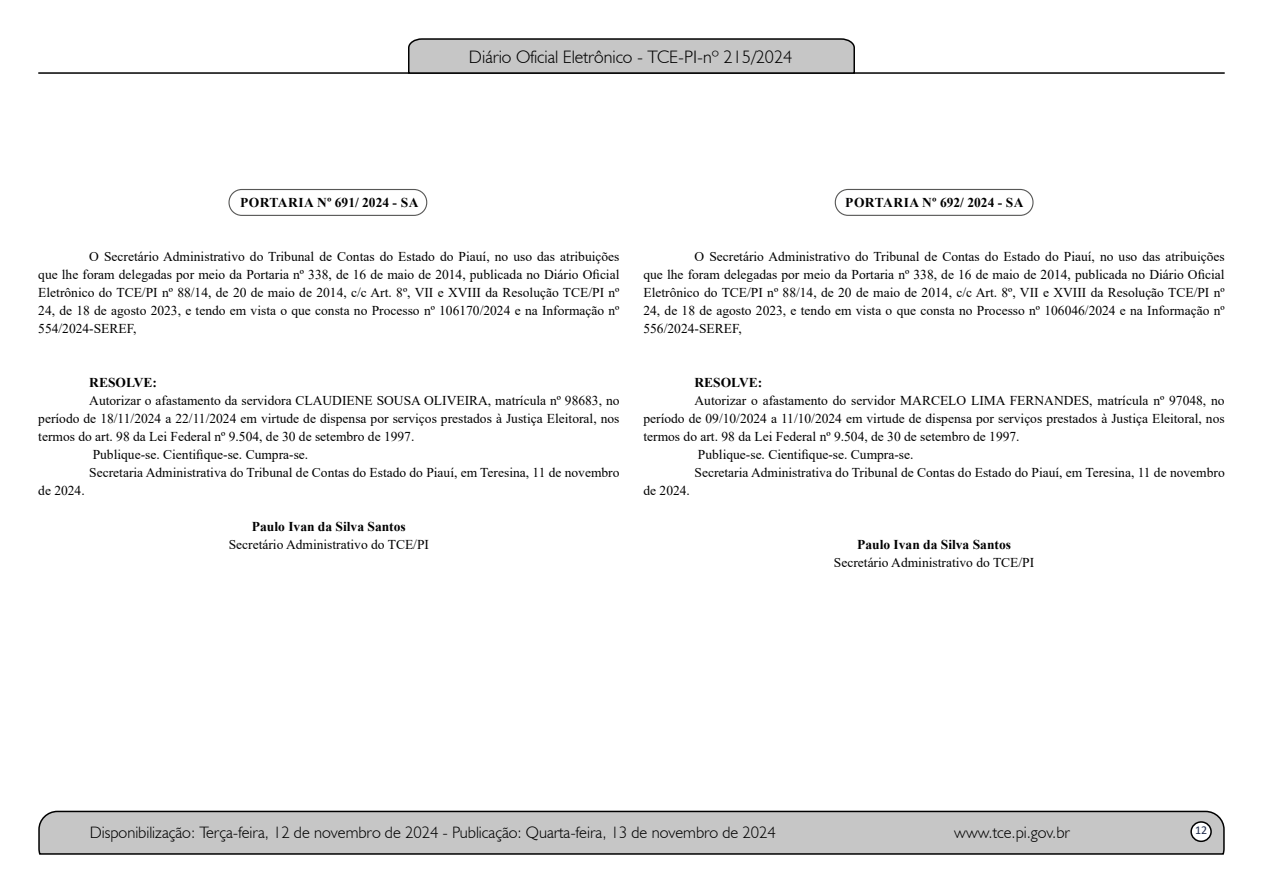
<style>
.page{position:relative;width:1263px;height:893px;background:#fff}
.page>*{position:absolute;margin:0;border:0;box-sizing:border-box;transform-origin:0 0}
.t1{font:300 18px "Humanist 521 BT";color:#000}
.t2{font:300 16.5px "Humanist 521 BT";color:#000}
.t3{font:13.5px/18px "Times New Roman";color:#000;text-align:justify}
.t4{font:700 13.5px "Times New Roman";color:#000}
.t5{font:12px "Calibri";color:#212d4c}
</style>
<div class="page">
<svg style="left:38px;top:810px;width:1187px;height:45px;background:#b9b9b9"></svg>
<div style="left:1191px;top:822px;width:20px;height:19px;background:#fff;border-radius:50%"></div>
<div style="left:1190px;top:821px;width:22px;height:21px;border:2px solid #000;border-radius:50%"></div>
<hr style="left:38px;top:72px;width:1187px;height:2px;background:#000">
<svg style="left:407px;top:38px;width:449px;height:36px;background:#b4b4b4"></svg>
<div style="left:835px;top:189px;width:198px;height:27px;border:1px solid #575756;border-radius:13px"></div>
<div style="left:228px;top:189px;width:199px;height:27px;border:1px solid #575756;border-radius:13px"></div>
<h1 class="t1" style="left:469px;top:46px;width:325px">Diário Oficial Eletrônico - TCE-PI-nº 215/2024</h1>
<p class="t4" style="left:240px;top:193px;width:180px">PORTARIA Nº 691/ 2024 - SA</p>
<p class="t4" style="left:845px;top:193px;width:180px">PORTARIA Nº 692/ 2024 - SA</p>
<p class="t3" style="left:38px;top:247px;width:583px;text-indent:51px">O Secretário Administrativo do Tribunal de Contas do Estado do Piauí, no uso das atribuições que lhe foram delegadas por meio da Portaria nº 338, de 16 de maio de 2014, publicada no Diário Oficial Eletrônico do TCE/PI nº 88/14, de 20 de maio de 2014, c/c Art. 8º, VII e XVIII da Resolução TCE/PI nº 24, de 18 de agosto 2023, e tendo em vista o que consta no Processo nº 106170/2024 e na Informação nº 554/2024-SEREF,</p>
<p class="t4" style="left:89px;top:373px;width:69px">RESOLVE:</p>
<p class="t3" style="left:89px;top:391px;width:532px">Autorizar o afastamento da servidora CLAUDIENE SOUSA OLIVEIRA, matrícula nº 98683, no</p>
<p class="t3" style="left:38px;top:409px;width:583px">período de 18/11/2024 a 22/11/2024 em virtude de dispensa por serviços prestados à Justiça Eleitoral, nos</p>
<p class="t3" style="left:38px;top:427px;width:378px">termos do art. 98 da Lei Federal nº 9.504, de 30 de setembro de 1997.</p>
<p class="t3" style="left:93px;top:445px;width:217px">Publique-se. Cientifique-se. Cumpra-se.</p>
<p class="t3" style="left:89px;top:463px;width:532px">Secretaria Administrativa do Tribunal de Contas do Estado do Piauí, em Teresina, 11 de novembro</p>
<p class="t3" style="left:38px;top:481px;width:48px">de 2024.</p>
<p class="t4" style="left:252px;top:517px;width:155px">Paulo Ivan da Silva Santos</p>
<p class="t3" style="left:229px;top:535px;width:202px">Secretário Administrativo do TCE/PI</p>
<p class="t3" style="left:643px;top:247px;width:583px;text-indent:51px">O Secretário Administrativo do Tribunal de Contas do Estado do Piauí, no uso das atribuições que lhe foram delegadas por meio da Portaria nº 338, de 16 de maio de 2014, publicada no Diário Oficial Eletrônico do TCE/PI nº 88/14, de 20 de maio de 2014, c/c Art. 8º, VII e XVIII da Resolução TCE/PI nº 24, de 18 de agosto 2023, e tendo em vista o que consta no Processo nº 106046/2024 e na Informação nº 556/2024-SEREF,</p>
<p class="t4" style="left:694px;top:373px;width:69px">RESOLVE:</p>
<p class="t3" style="left:694px;top:391px;width:532px">Autorizar o afastamento do servidor MARCELO LIMA FERNANDES, matrícula nº 97048, no</p>
<p class="t3" style="left:643px;top:409px;width:583px">período de 09/10/2024 a 11/10/2024 em virtude de dispensa por serviços prestados à Justiça Eleitoral, nos</p>
<p class="t3" style="left:643px;top:427px;width:378px">termos do art. 98 da Lei Federal nº 9.504, de 30 de setembro de 1997.</p>
<p class="t3" style="left:698px;top:445px;width:217px">Publique-se. Cientifique-se. Cumpra-se.</p>
<p class="t3" style="left:694px;top:463px;width:532px">Secretaria Administrativa do Tribunal de Contas do Estado do Piauí, em Teresina, 11 de novembro</p>
<p class="t3" style="left:643px;top:481px;width:48px">de 2024.</p>
<p class="t4" style="left:857px;top:535px;width:155px">Paulo Ivan da Silva Santos</p>
<p class="t3" style="left:834px;top:553px;width:202px">Secretário Administrativo do TCE/PI</p>
<p class="t2" style="left:90px;top:822px;width:688px">Disponibilização: Terça-feira, 12 de novembro de 2024 - Publicação: Quarta-feira, 13 de novembro de 2024</p>
<p class="t2" style="left:954px;top:822px;width:117px">www.tce.pi.gov.br</p>
<p class="t5" style="left:1195px;top:821px;width:14px">12</p>
</div>
